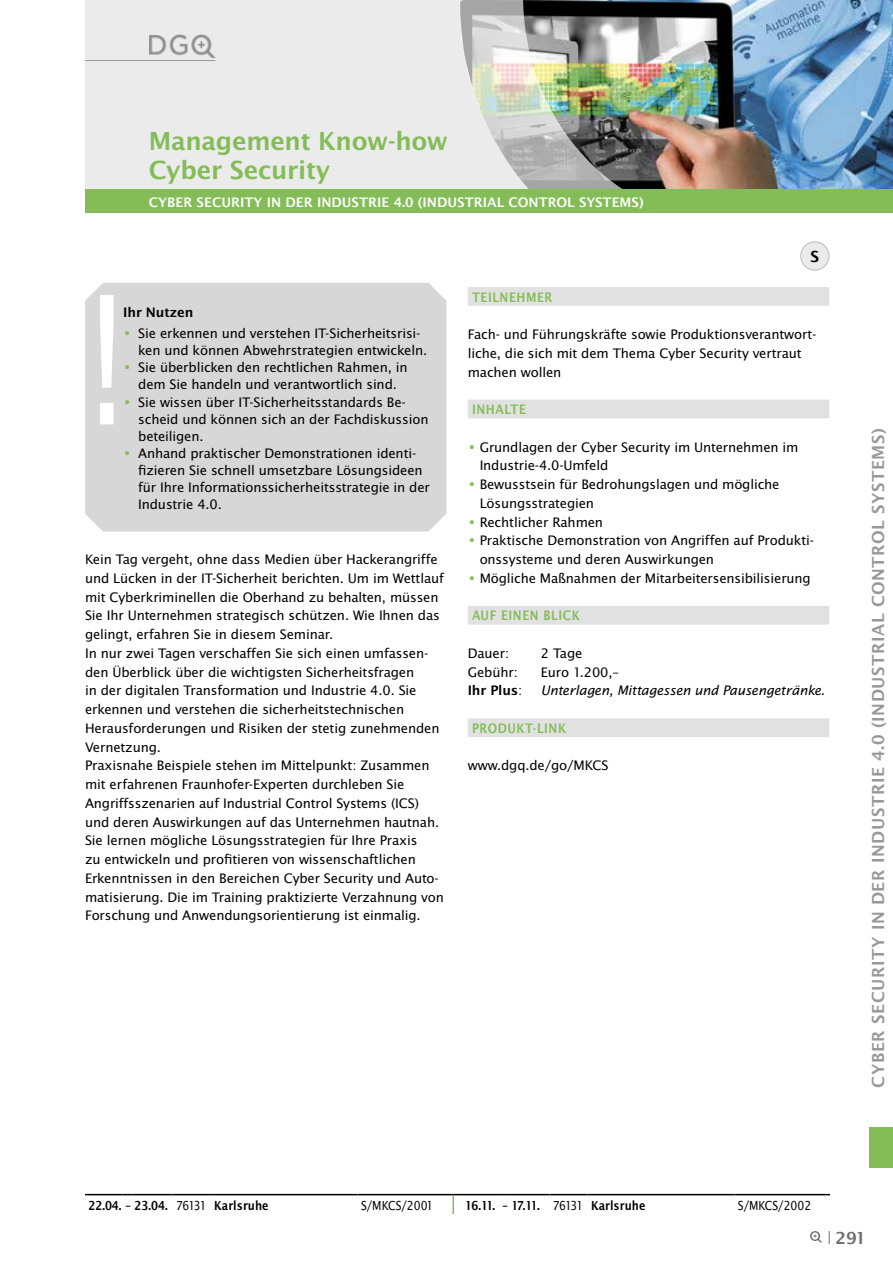
<style>
.page{position:relative;width:893px;height:1263px;background:#fff}
.page>*{position:absolute;margin:0;border:0;box-sizing:border-box;transform-origin:0 0}
.t1{font:600 27px/28.5px "Lucida Sans EF";letter-spacing:-.01em;color:#84bc57}
.t2{font:600 18px "Lucida Sans EF";letter-spacing:.03em;color:#9a9897}
.t3{font:600 18px "Lucida Sans EF";color:#6f6c6b}
.t4{font:600 16.5px "Lucida Sans EF";color:#000}
.t5{font:14.25px/18.8px "Lucida Sans EF";letter-spacing:-.01em;color:#000}
.t6{font:600 14.25px "Lucida Sans EF";color:#fff}
.t7{font:14.25px "Lucida Sans Nar EF Dem Bol";letter-spacing:.04em;color:#84bc57}
.t8{font:italic 14.25px "Lucida Sans EF";letter-spacing:-.01em;color:#000}
.t9{font:600 14.25px "Lucida Sans EF";letter-spacing:-.01em;color:#000}
.t10{font:13.5px "Lucida Sans Nar EF Dem Bol";color:#000}
.t11{font:13.5px "Lucida Sans Nar EF";color:#000}
.s1{color:#84bc57}
.s2{font-weight:400}
.s3{font-family:"Lucida Sans Nar EF"}
</style>
<div class="page">
<svg style="left:810px;top:1231px;width:12px;height:11px"></svg>
<svg style="left:829px;top:1231px;width:1px;height:13px"></svg>
<div style="left:870px;top:1127px;width:23px;height:41px;background:#84bc57"></div>
<div style="left:85px;top:0;width:478px;height:191px;background:#ebebeb"></div>
<img style="left:149px;top:35px;width:67px;height:23px">
<hr style="left:85px;top:60px;width:130px;height:1px;background:#9a9897">
<img style="left:647px;top:0;width:246px;height:189px">
<img style="left:460px;top:0;width:187px;height:189px">
<div style="left:85px;top:189px;width:808px;height:24px;background:#84bc57"></div>
<div style="left:468px;top:287px;width:361px;height:19px;background:#e1e1e1"></div>
<div style="left:468px;top:400px;width:361px;height:18px;background:#e1e1e1"></div>
<div style="left:468px;top:606px;width:361px;height:19px;background:#e1e1e1"></div>
<div style="left:468px;top:718px;width:361px;height:19px;background:#e1e1e1"></div>
<div style="left:85px;top:283px;width:361px;height:248px;background:#d7d7d7"></div>
<svg style="left:100px;top:295px;width:14px;height:129px"></svg>
<hr style="left:85px;top:1194px;width:37px;height:1px;background:#000">
<hr style="left:131px;top:1194px;width:42px;height:1px;background:#000">
<hr style="left:173px;top:1194px;width:38px;height:1px;background:#000">
<hr style="left:211px;top:1194px;width:147px;height:1px;background:#000">
<hr style="left:358px;top:1194px;width:95px;height:1px;background:#000">
<hr style="left:453px;top:1194px;width:46px;height:1px;background:#000">
<hr style="left:508px;top:1194px;width:41px;height:1px;background:#000">
<hr style="left:549px;top:1194px;width:39px;height:1px;background:#000">
<hr style="left:588px;top:1194px;width:146px;height:1px;background:#000">
<hr style="left:734px;top:1194px;width:96px;height:1px;background:#000">
<svg style="left:453px;top:1195px;width:1px;height:19px"></svg>
<div style="left:801px;top:242px;width:28px;height:28px;background:#ebebeb;border-radius:50%"></div>
<div style="left:800px;top:241px;width:29px;height:30px;border:1px solid #c3c2c2;border-radius:50%"></div>
<h1 class="t1" style="left:149px;top:127px;width:301px">Management Know-how<br>Cyber Security</h1>
<p class="t6" style="left:149px;top:194px;width:496px">CYBER SECURITY IN DER INDUSTRIE 4.0 (INDUSTRIAL CONTROL SYSTEMS)</p>
<p class="t4" style="left:810px;top:247px;width:10px">S</p>
<p class="t9" style="left:123px;top:305px;width:72px">Ihr Nutzen</p>
<p class="t5" style="left:138px;top:325px;width:291px;line-height:17.1px;text-indent:-15px"><span class="s1">•</span> Sie erkennen und verstehen IT-Sicherheitsrisi&shy;ken und können Abwehrstrategien entwickeln.</p>
<p class="t5" style="left:123px;top:359px;width:286px;line-height:17.1px;text-align:center"><span class="s1">•</span> Sie überblicken den rechtlichen Rahmen, in dem Sie handeln und verantwortlich sind.</p>
<p class="t5" style="left:138px;top:393px;width:292px;line-height:17.1px;text-indent:-15px"><span class="s1">•</span> Sie wissen über IT-Sicherheitsstandards Be&shy;scheid und können sich an der Fachdiskussion beteiligen.</p>
<p class="t5" style="left:138px;top:445px;width:293px;line-height:17.1px;text-indent:-15px"><span class="s1">•</span> Anhand praktischer Demonstrationen identi&shy;fizieren Sie schnell umsetzbare Lösungsideen für Ihre Informationssicherheitsstrategie in der Industrie 4.0.</p>
<p class="t5" style="left:85px;top:550px;width:360px">Kein Tag vergeht, ohne dass Medien über Hackerangriffe und Lücken in der IT-Sicherheit berichten. Um im Wettlauf mit Cyberkriminellen die Oberhand zu behalten, müssen Sie Ihr Unternehmen strategisch schützen. Wie Ihnen das gelingt, erfahren Sie in diesem Seminar.<br>In nur zwei Tagen verschaffen Sie sich einen umfassen&shy;den Überblick über die wichtigsten Sicherheitsfragen<br>in der digitalen Transformation und Industrie 4.0. Sie erkennen und verstehen die sicherheitstechnischen Herausforderungen und Risiken der stetig zunehmenden Vernetzung.<br>Praxisnahe Beispiele stehen im Mittelpunkt: Zusammen mit erfahrenen Fraunhofer-Experten durchleben Sie Angriffsszenarien auf Industrial Control Systems (ICS) und deren Auswirkungen auf das Unternehmen hautnah.<br>Sie lernen mögliche Lösungsstrategien für Ihre Praxis<br>zu entwickeln und profitieren von wissenschaftlichen Erkenntnissen in den Bereichen Cyber Security und Auto&shy;matisierung. Die im Training praktizierte Verzahnung von Forschung und Anwendungsorientierung ist einmalig.</p>
<p class="t7" style="left:472px;top:289px;width:82px">TEILNEHMER</p>
<p class="t5" style="left:468px;top:325px;width:350px">Fach- und Führungskräfte sowie Produktionsverantwort&shy;liche, die sich mit dem Thema Cyber Security vertraut machen wollen</p>
<p class="t7" style="left:472px;top:402px;width:55px">INHALTE</p>
<p class="t5" style="left:480px;top:437px;width:320px;text-indent:-12px"><span class="s1">•</span> Grundlagen der Cyber Security im Unternehmen im<br>Industrie-4.0-Umfeld</p>
<p class="t5" style="left:480px;top:475px;width:301px;text-indent:-12px"><span class="s1">•</span> Bewusstsein für Bedrohungslagen und mögliche<br>Lösungsstrategien</p>
<p class="t5" style="left:468px;top:512px;width:137px"><span class="s1">•</span> Rechtlicher Rahmen</p>
<p class="t5" style="left:480px;top:531px;width:336px;text-indent:-12px"><span class="s1">•</span> Praktische Demonstration von Angriffen auf Produkti&shy;onssysteme und deren Auswirkungen</p>
<p class="t5" style="left:468px;top:569px;width:345px"><span class="s1">•</span> Mögliche Maßnahmen der Mitarbeitersensibilisierung</p>
<p class="t7" style="left:472px;top:608px;width:109px">AUF EINEN BLICK</p>
<p class="t5" style="left:468px;top:644px;width:43px">Dauer:</p>
<p class="t5" style="left:541px;top:644px;width:43px">2 Tage</p>
<p class="t5" style="left:468px;top:662px;width:52px">Gebühr:</p>
<p class="t5" style="left:541px;top:662px;width:80px">Euro 1.200,–</p>
<p class="t9" style="left:468px;top:683px;width:56px">Ihr Plus<span class="s2">:</span></p>
<p class="t8" style="left:541px;top:683px;width:286px">Unterlagen, Mittagessen und Pausengetränke.</p>
<p class="t7" style="left:472px;top:721px;width:96px">PRODUKT-LINK</p>
<p class="t5" style="left:468px;top:756px;width:142px">www.dgq.de/go/MKCS</p>
<p class="t2" style="left:869px;top:1087px;width:661px;rotate:-90deg">CYBER SECURITY IN DER INDUSTRIE 4.0 (INDUSTRIAL CONTROL SYSTEMS)</p>
<p class="t10" style="left:88px;top:1198px;width:182px">22.04. – 23.04. <span class="s3">76131</span> Karlsruhe</p>
<p class="t11" style="left:361px;top:1198px;width:74px">S/MKCS/2001</p>
<p class="t10" style="left:465px;top:1198px;width:182px">16.11. – 17.11. <span class="s3">76131</span> Karlsruhe</p>
<p class="t11" style="left:738px;top:1198px;width:75px">S/MKCS/2002</p>
<p class="t3" style="left:836px;top:1228px;width:32px">291</p>
</div>
